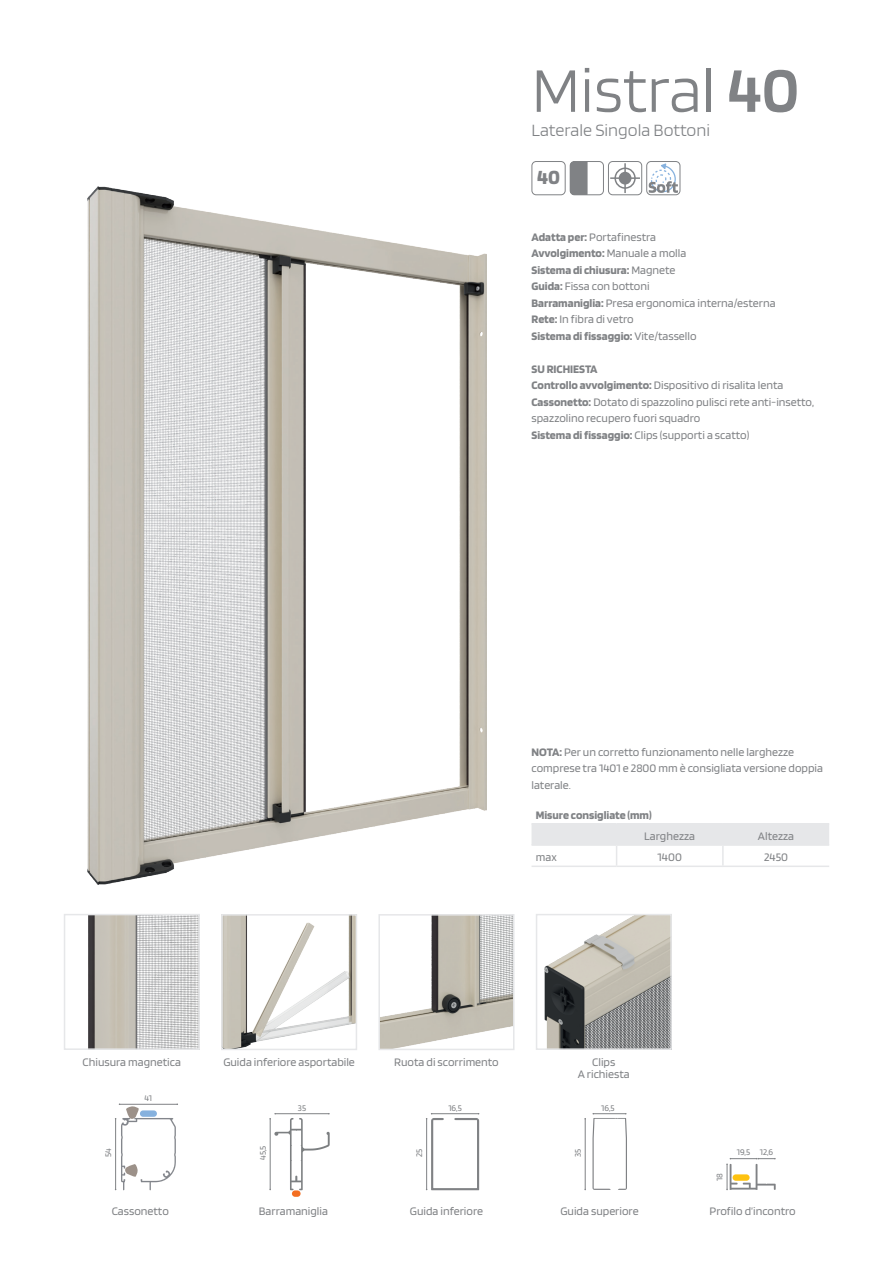
<style>
.page{position:relative;width:893px;height:1263px;background:#fff}
.page>*{position:absolute;margin:0;border:0;box-sizing:border-box;transform-origin:0 0}
.t1{font:300 66px "Blinker";color:#808285}
.t2{font:700 21px "Blinker";color:#808285}
.t3{font:300 18px "Blinker";color:#808285}
.t4{font:12px/16.5px "Blinker";color:#808285}
.t5{font:700 12px "Blinker";color:#808285}
.t6{font:9px "Blinker";color:#808285}
.s1{font-weight:600}
.s2{font-weight:700}
.s3{font-weight:400}
</style>
<div class="page">
<img style="left:88px;top:186px;width:398px;height:698px">
<div style="left:531px;top:161px;width:35px;height:34px;border:1px solid #808285;border-radius:4px"></div>
<div style="left:608px;top:161px;width:34px;height:34px;border:1px solid #808285;border-radius:4px"></div>
<hr style="left:610px;top:177px;width:30px;height:2px;background:#808285">
<div style="left:619px;top:172px;width:12px;height:13px;background:#808285;border-radius:50%"></div>
<div style="left:614px;top:168px;width:22px;height:21px;border:2px solid #808285;border-radius:50%"></div>
<hr style="left:624px;top:163px;width:2px;height:30px;background:#808285">
<hr style="left:570px;top:162px;width:1px;height:33px;background:#808285">
<hr style="left:571px;top:162px;width:1px;height:33px;background:#808285">
<hr style="left:572px;top:162px;width:1px;height:33px;background:#808285">
<hr style="left:573px;top:162px;width:1px;height:33px;background:#808285">
<hr style="left:574px;top:162px;width:1px;height:33px;background:#808285">
<hr style="left:575px;top:162px;width:1px;height:33px;background:#808285">
<hr style="left:576px;top:162px;width:1px;height:33px;background:#808285">
<hr style="left:577px;top:162px;width:1px;height:33px;background:#808285">
<hr style="left:578px;top:162px;width:1px;height:33px;background:#808285">
<hr style="left:579px;top:162px;width:1px;height:33px;background:#808285">
<hr style="left:580px;top:162px;width:1px;height:33px;background:#808285">
<hr style="left:581px;top:162px;width:1px;height:33px;background:#808285">
<hr style="left:582px;top:162px;width:1px;height:33px;background:#808285">
<hr style="left:583px;top:162px;width:1px;height:33px;background:#808285">
<hr style="left:584px;top:162px;width:1px;height:33px;background:#808285">
<hr style="left:585px;top:162px;width:1px;height:33px;background:#808285">
<hr style="left:586px;top:162px;width:2px;height:33px;background:#808285">
<div style="left:570px;top:161px;width:34px;height:34px;border:1px solid #808285;border-radius:4px"></div>
<hr style="left:531px;top:823px;width:86px;height:1px;background:#e6e7e9">
<hr style="left:617px;top:823px;width:106px;height:1px;background:#e6e7e9">
<hr style="left:723px;top:823px;width:106px;height:1px;background:#e6e7e9">
<svg style="left:531px;top:824px;width:298px;height:41px"></svg>
<hr style="left:531px;top:865px;width:86px;height:2px;background:#e6e7e9">
<hr style="left:617px;top:865px;width:106px;height:2px;background:#e6e7e9">
<hr style="left:723px;top:865px;width:106px;height:2px;background:#e6e7e9">
<div style="left:292px;top:1190px;width:9px;height:7px;background:#f36e21;border-radius:3px"></div>
<svg style="left:269px;top:1113px;width:61px;height:77px"></svg>
<svg style="left:426px;top:1113px;width:53px;height:77px"></svg>
<hr style="left:585px;top:1119px;width:1px;height:70px;background:#808285">
<svg style="left:592px;top:1113px;width:35px;height:77px"></svg>
<div style="left:646px;top:161px;width:34px;height:34px;border:1px solid #808285;border-radius:4px"></div>
<svg style="left:649px;top:162px;width:29px;height:31px"></svg>
<img style="left:224px;top:917px;width:130px;height:130px">
<div style="left:221px;top:914px;width:136px;height:136px;border:2px solid #e6e7e9"></div>
<img style="left:381px;top:917px;width:130px;height:130px">
<div style="left:378px;top:914px;width:136px;height:136px;border:2px solid #e6e7e9"></div>
<img style="left:88px;top:917px;width:109px;height:130px">
<div style="left:64px;top:914px;width:136px;height:136px;border:2px solid #e6e7e9"></div>
<img style="left:544px;top:917px;width:125px;height:130px">
<div style="left:536px;top:914px;width:136px;height:136px;border:2px solid #e6e7e9"></div>
<svg style="left:115px;top:1103px;width:63px;height:87px"></svg>
<svg style="left:726px;top:1158px;width:50px;height:32px"></svg>
<p class="t1" style="left:531px;top:57px;width:269px">Mistral <span class="s1">40</span></p>
<p class="t3" style="left:531px;top:121px;width:180px">Laterale Singola Bottoni</p>
<p class="t2" style="left:537px;top:167px;width:24px">40</p>
<p class="t4" style="left:531px;top:229px;width:126px"><span class="s2">Adatta per:</span> Portafinestra</p>
<p class="t5" style="left:531px;top:247px;width:156px">Avvolgimento: <span class="s3">Manuale a molla</span></p>
<p class="t5" style="left:531px;top:264px;width:145px">Sistema di chiusura: <span class="s3">Magnete</span></p>
<p class="t4" style="left:531px;top:278px;width:120px"><span class="s2">Guida:</span> Fissa con bottoni</p>
<p class="t4" style="left:531px;top:295px;width:246px"><span class="s2">Barramaniglia:</span> Presa ergonomica interna/esterna</p>
<p class="t4" style="left:531px;top:311px;width:104px"><span class="s2">Rete:</span> In fibra di vetro</p>
<p class="t5" style="left:531px;top:330px;width:167px">Sistema di fissaggio: <span class="s3">Vite/tassello</span></p>
<p class="t5" style="left:531px;top:363px;width:68px">SU RICHIESTA</p>
<p class="t4" style="left:531px;top:377px;width:253px"><span class="s2">Controllo avvolgimento:</span> Dispositivo di risalita lenta</p>
<p class="t4" style="left:531px;top:394px;width:284px"><span class="s2">Cassonetto:</span> Dotato di spazzolino pulisci rete anti-insetto, spazzolino recupero fuori squadro</p>
<p class="t4" style="left:531px;top:427px;width:219px"><span class="s2">Sistema di fissaggio:</span> Clips (supporti a scatto)</p>
<p class="t4" style="left:531px;top:744px;width:293px"><span class="s2">NOTA:</span> Per un corretto funzionamento nelle larghezze comprese tra 1401 e 2800 mm è consigliata versione doppia laterale.</p>
<p class="t5" style="left:536px;top:809px;width:117px">Misure consigliate (mm)</p>
<p class="t4" style="left:644px;top:828px;width:52px">Larghezza</p>
<p class="t4" style="left:758px;top:828px;width:38px">Altezza</p>
<p class="t4" style="left:536px;top:849px;width:22px">max</p>
<p class="t4" style="left:658px;top:849px;width:26px">1400</p>
<p class="t4" style="left:764px;top:849px;width:25px">2450</p>
<p class="t4" style="left:83px;top:1054px;width:100px">Chiusura magnetica</p>
<p class="t4" style="left:592px;top:1054px;width:25px">Clips</p>
<p class="t4" style="left:578px;top:1066px;width:53px">A richiesta</p>
<p class="t4" style="left:223px;top:1054px;width:133px">Guida inferiore asportabile</p>
<p class="t4" style="left:394px;top:1054px;width:106px">Ruota di scorrimento</p>
<p class="t6" style="left:104px;top:1157px;width:10px;rotate:-90deg">54</p>
<p class="t6" style="left:145px;top:1093px;width:9px">41</p>
<p class="t6" style="left:258px;top:1160px;width:16px;rotate:-90deg">45,5</p>
<p class="t6" style="left:298px;top:1103px;width:10px">35</p>
<p class="t6" style="left:415px;top:1157px;width:10px;rotate:-90deg">25</p>
<p class="t6" style="left:448px;top:1103px;width:15px">16,5</p>
<p class="t6" style="left:573px;top:1157px;width:10px;rotate:-90deg">35</p>
<p class="t6" style="left:601px;top:1103px;width:15px">16,5</p>
<p class="t6" style="left:715px;top:1181px;width:9px;rotate:-90deg">18</p>
<p class="t6" style="left:737px;top:1148px;width:15px">19,5</p>
<p class="t6" style="left:760px;top:1148px;width:15px">12,6</p>
<p class="t4" style="left:112px;top:1202px;width:59px">Cassonetto</p>
<p class="t4" style="left:710px;top:1202px;width:88px">Profilo d’incontro</p>
<p class="t4" style="left:410px;top:1202px;width:75px">Guida inferiore</p>
<p class="t4" style="left:560px;top:1202px;width:80px">Guida superiore</p>
<p class="t4" style="left:259px;top:1202px;width:71px">Barramaniglia</p>
</div>
